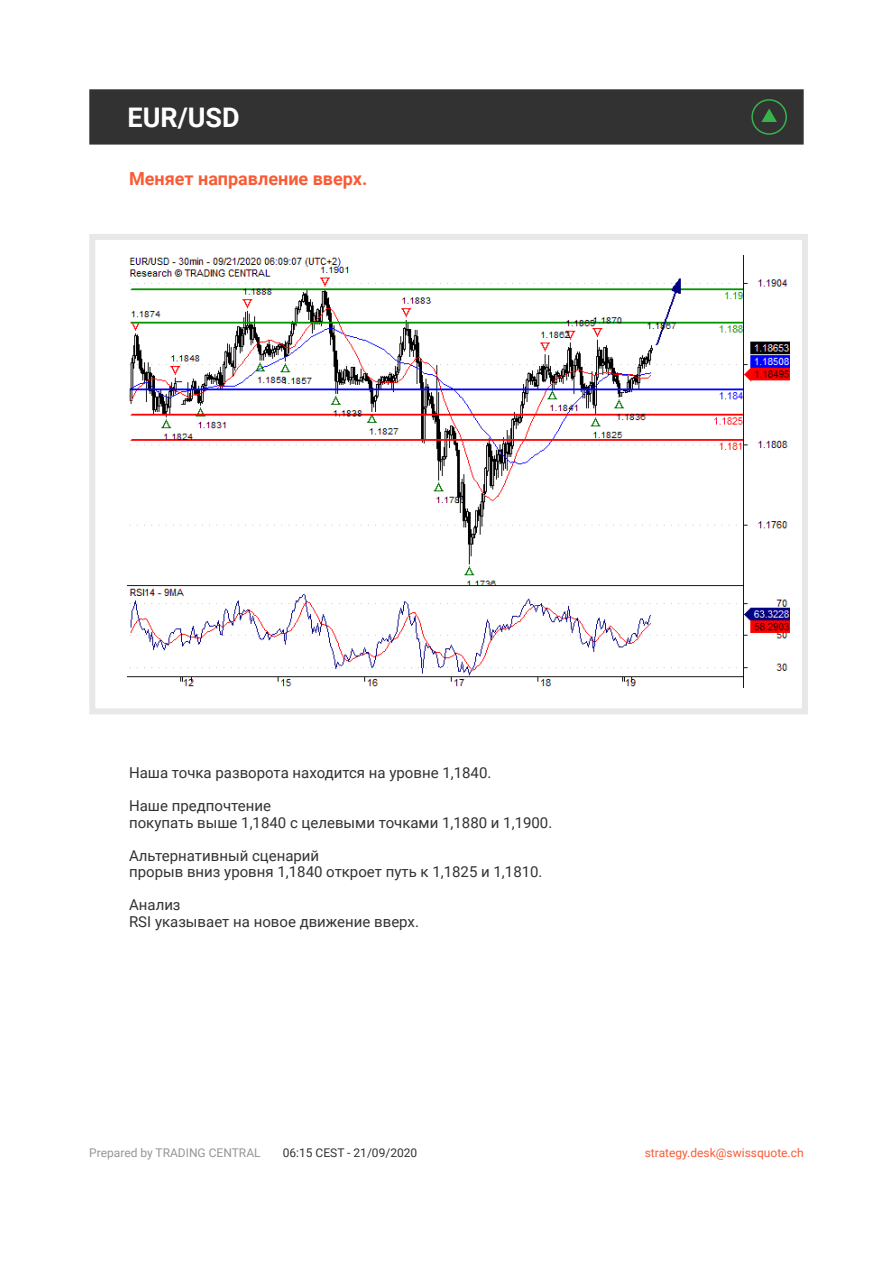
<style>
.page{position:relative;width:893px;height:1263px;background:#fff}
.page>*{position:absolute;margin:0;border:0;box-sizing:border-box;transform-origin:0 0}
.t1{font:700 27px "Roboto";color:#fff}
.t2{font:700 18px "Roboto";color:#fa5b35}
.t3{font:15px/16.5px "Roboto";color:#323232}
.t4{font:12px "Roboto";color:#fa5b35}
.t5{font:12px "Roboto";color:#939598}
.t6{font:12px "Roboto";color:#323232}
</style>
<div class="page">
<div style="left:89px;top:234px;width:719px;height:480px;border:6px solid #e9e8e7"></div>
<div style="left:89px;top:89px;width:715px;height:56px;background:#323232;border:2px solid #323232"></div>
<img style="left:128px;top:255px;width:661px;height:432px">
<svg style="left:751px;top:99px;width:36px;height:36px"></svg>
<h1 class="t1" style="left:128px;top:98px;width:114px">EUR/USD</h1>
<p class="t2" style="left:129px;top:166px;width:240px">Меняет направление вверх.</p>
<p class="t3" style="left:129px;top:764px;width:364px">Наша точка разворота находится на уровне 1,1840.</p>
<p class="t3" style="left:129px;top:797px;width:425px">Наше предпочтение<br>покупать выше 1,1840 с целевыми точками 1,1880 и 1,1900.</p>
<p class="t3" style="left:129px;top:846px;width:415px">Альтернативный сценарий<br>прорыв вниз уровня 1,1840 откроет путь к 1,1825 и 1,1810.</p>
<p class="t3" style="left:129px;top:896px;width:291px">Анализ<br>RSI указывает на новое движение вверх.</p>
<p class="t5" style="left:89px;top:1144px;width:173px">Prepared by TRADING CENTRAL</p>
<p class="t6" style="left:283px;top:1144px;width:136px">06:15 CEST - 21/09/2020</p>
<p class="t4" style="left:645px;top:1144px;width:160px">strategy.desk@swissquote.ch</p>
</div>
